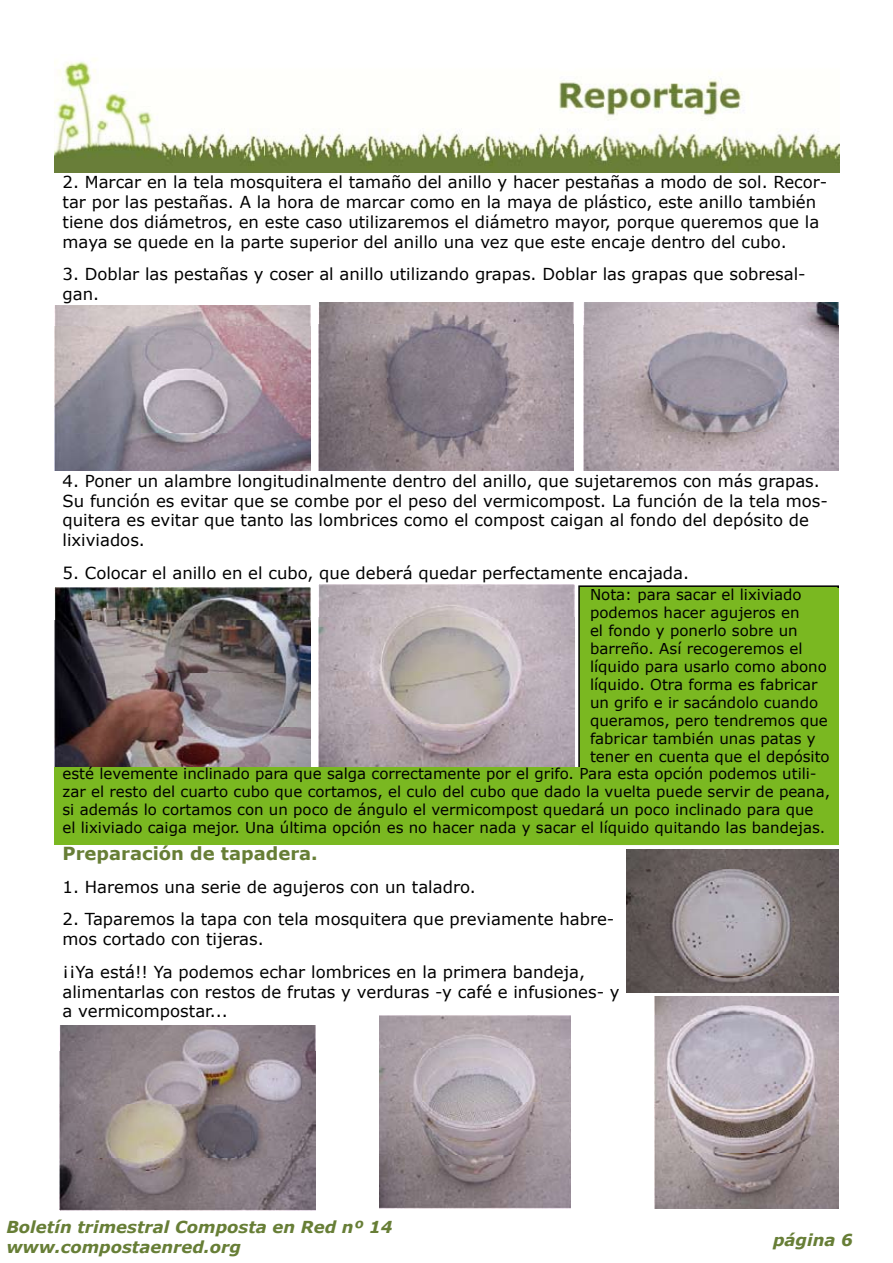
<style>
.page{position:relative;width:893px;height:1263px;background:#fff}
.page>*{position:absolute;margin:0;border:0;box-sizing:border-box;transform-origin:0 0}
.t1{font:700 18px "Verdana";color:#677e36}
.t2{font:16.5px/19.8px "Verdana";color:#000}
.t3{font:italic 700 16.5px/19.8px "Verdana";color:#677e36}
.t4{font:15px "Verdana";color:#000}
</style>
<div class="page">
<img style="left:54px;top:59px;width:785px;height:114px">
<img style="left:584px;top:302px;width:255px;height:169px">
<img style="left:55px;top:588px;width:255px;height:179px">
<img style="left:319px;top:585px;width:255px;height:182px">
<img style="left:55px;top:306px;width:255px;height:165px">
<img style="left:318px;top:302px;width:256px;height:169px">
<div style="left:581px;top:589px;width:258px;height:180px;background:#7ab821"></div>
<div style="left:54px;top:767px;width:785px;height:78px;background:#7ab821"></div>
<img style="left:626px;top:849px;width:213px;height:144px">
<img style="left:655px;top:996px;width:184px;height:213px">
<img style="left:60px;top:1025px;width:255px;height:185px">
<img style="left:379px;top:1016px;width:191px;height:192px">
<p class="t2" style="left:63px;top:172px;width:766px">2. Marcar en la tela mosquitera el tamaño del anillo y hacer pestañas a modo de sol. Recor&shy;tar por las pestañas. A la hora de marcar como en la maya de plástico, este anillo también tiene dos diámetros, en este caso utilizaremos el diámetro mayor, porque queremos que la maya se quede en la parte superior del anillo una vez que este encaje dentro del cubo.</p>
<p class="t2" style="left:63px;top:264px;width:745px">3. Doblar las pestañas y coser al anillo utilizando grapas. Doblar las grapas que sobresal&shy;gan.</p>
<p class="t2" style="left:63px;top:470px;width:767px">4. Poner un alambre longitudinalmente dentro del anillo, que sujetaremos con más grapas.<br>Su función es evitar que se combe por el peso del vermicompost. La función de la tela mos&shy;quitera es evitar que tanto las lombrices como el compost caigan al fondo del depósito de lixiviados.</p>
<p class="t2" style="left:63px;top:562px;width:628px">5. Colocar el anillo en el cubo, que deberá quedar perfectamente encajada.</p>
<p class="t4" style="left:590px;top:585px;width:213px">Nota: para sacar el lixiviado</p>
<p class="t4" style="left:590px;top:603px;width:211px">podemos hacer agujeros en</p>
<p class="t4" style="left:590px;top:621px;width:209px">el fondo y ponerlo sobre un</p>
<p class="t4" style="left:590px;top:639px;width:214px">barreño. Así recogeremos el</p>
<p class="t4" style="left:590px;top:657px;width:238px">líquido para usarlo como abono</p>
<p class="t4" style="left:590px;top:675px;width:229px">líquido. Otra forma es fabricar</p>
<p class="t4" style="left:590px;top:693px;width:230px">un grifo e ir sacándolo cuando</p>
<p class="t4" style="left:590px;top:711px;width:239px">queramos, pero tendremos que</p>
<p class="t4" style="left:590px;top:729px;width:227px">fabricar también unas patas y</p>
<p class="t4" style="left:590px;top:747px;width:241px">tener en cuenta que el depósito</p>
<p class="t4" style="left:63px;top:764px;width:756px">esté levemente inclinado para que salga correctamente por el grifo. Para esta opción podemos utili-</p>
<p class="t4" style="left:63px;top:782px;width:769px">zar el resto del cuarto cubo que cortamos, el culo del cubo que dado la vuelta puede servir de peana,</p>
<p class="t4" style="left:63px;top:800px;width:752px">si además lo cortamos con un poco de ángulo el vermicompost quedará un poco inclinado para que</p>
<p class="t4" style="left:63px;top:818px;width:764px">el lixiviado caiga mejor. Una última opción es no hacer nada y sacar el líquido quitando las bandejas.</p>
<p class="t1" style="left:63px;top:842px;width:257px">Preparación de tapadera.</p>
<p class="t2" style="left:63px;top:876px;width:415px">1. Haremos una serie de agujeros con un taladro.</p>
<p class="t2" style="left:63px;top:909px;width:553px">2. Taparemos la tapa con tela mosquitera que previamente habre&shy;mos cortado con tijeras.</p>
<p class="t2" style="left:63px;top:961px;width:559px">¡¡Ya está!! Ya podemos echar lombrices en la primera bandeja, alimentarlas con restos de frutas y verduras -y café e infusiones- y a vermicompostar...</p>
<p class="t3" style="left:6px;top:1216px;width:388px">Boletín trimestral Composta en Red nº 14 www.compostaenred.org</p>
<p class="t3" style="left:773px;top:1229px;width:81px">página 6</p>
</div>
